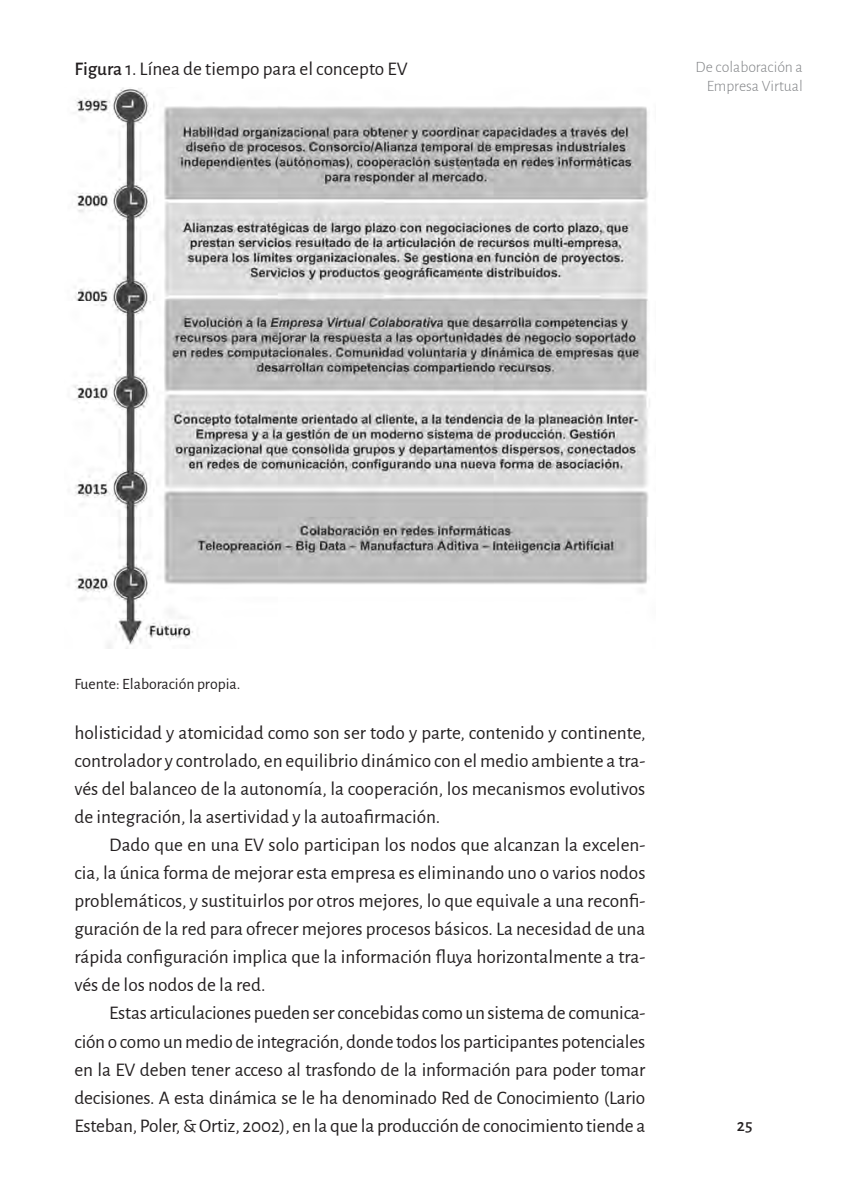
<style>
.page{position:relative;width:844px;height:1191px;background:#fff}
.page>*{position:absolute;margin:0;border:0;box-sizing:border-box;transform-origin:0 0}
.BLOQUE_TEXTO{font:19.25px/28px "Alegreya Sans";color:#231f20;text-align:justify}
.T_Figura{font:19.25px "Alegreya Sans";color:#231f20}
.t1{font:500 17.5px "Alegreya Sans";color:#231f20}
.t2{font:300 15.75px/18.9px "Alegreya Sans";color:#808285;text-align:right}
.T_Figura_-_fuente{font:15.75px "Alegreya Sans";color:#231f20}
.s1{font-weight:500}
</style>
<div class="page">
<img style="left:73px;top:88px;width:577px;height:560px">
<p class="T_Figura" style="left:74px;top:55px;width:334px"><span class="s1">Figura</span> 1. Línea de tiempo para el concepto EV</p>
<p class="t2" style="left:695px;top:57px;width:109px">De colaboración a<br>Empresa Virtual</p>
<p class="T_Figura_-_fuente" style="left:74px;top:673px;width:167px">Fuente: Elaboración propia.</p>
<p class="BLOQUE_TEXTO" style="left:74px;top:718px;width:572px">holisticidad y atomicidad como son ser todo y parte, contenido y continente, controlador y controlado, en equilibrio dinámico con el medio ambiente a tra&shy;vés del balanceo de la autonomía, la cooperación, los mecanismos evolutivos de integración, la asertividad y la autoafirmación.</p>
<p class="BLOQUE_TEXTO" style="left:74px;top:830px;width:572px;text-indent:35px">Dado que en una EV solo participan los nodos que alcanzan la excelen&shy;cia, la única forma de mejorar esta empresa es eliminando uno o varios nodos problemáticos, y sustituirlos por otros mejores, lo que equivale a una reconfi&shy;guración de la red para ofrecer mejores procesos básicos. La necesidad de una rápida configuración implica que la información fluya horizontalmente a tra&shy;vés de los nodos de la red.</p>
<p class="BLOQUE_TEXTO" style="left:74px;top:998px;width:572px;text-indent:35px">Estas articulaciones pueden ser concebidas como un sistema de comunica&shy;ción o como un medio de integración, donde todos los participantes potenciales en la EV deben tener acceso al trasfondo de la información para poder tomar decisiones. A esta dinámica se le ha denominado Red de Conocimiento (Lario Esteban, Poler, &amp; Ortiz, 2002), en la que la producción de conocimiento tiende a</p>
<p class="t1" style="left:736px;top:1113px;width:17px">25</p>
</div>
